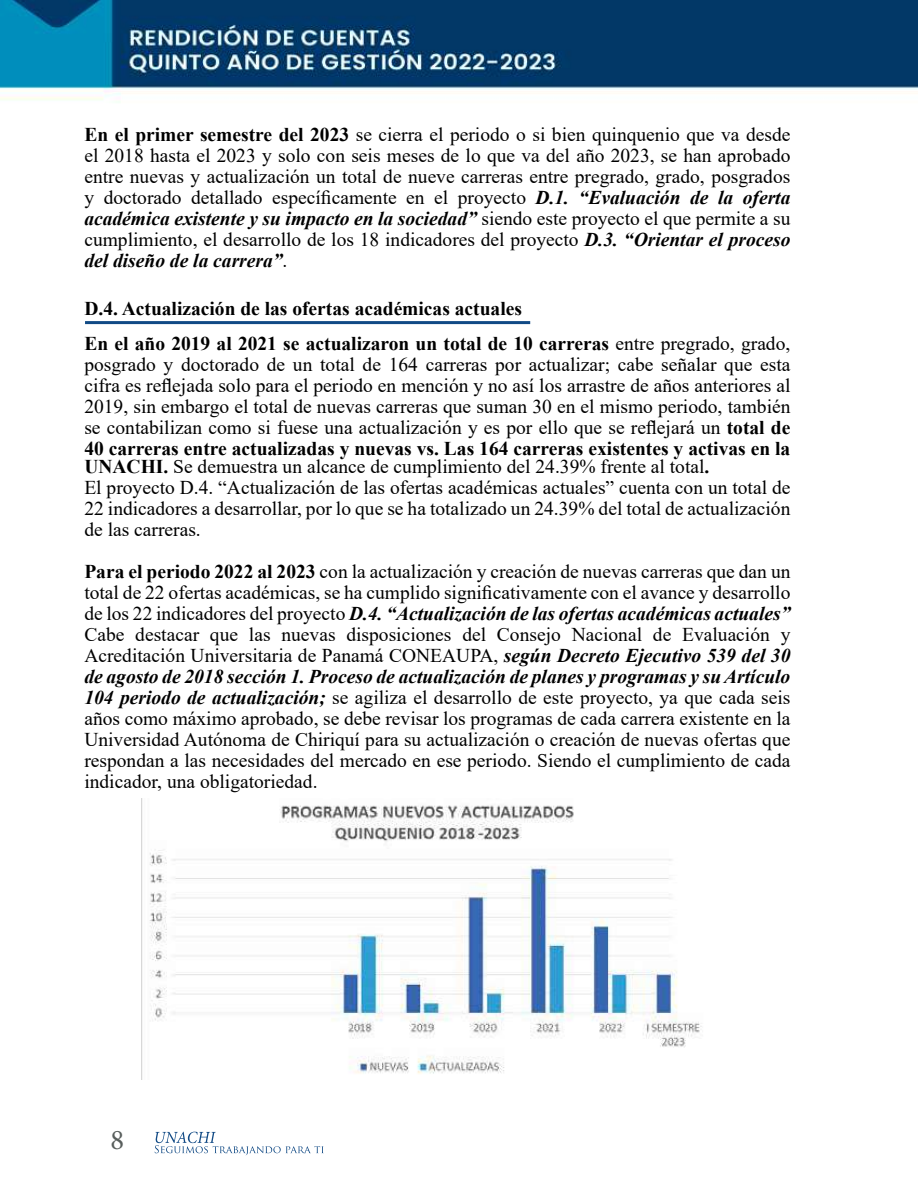
<style>
.page{position:relative;width:918px;height:1188px;background:#fff}
.page>*{position:absolute;margin:0;border:0;box-sizing:border-box;transform-origin:0 0}
.t1{font:28.5px "Minion Pro";color:#585e5c}
.t2{font:19.5px/21px "Times New Roman";color:#000;text-align:justify}
.t3{font:700 19.5px/34.5px "Times New Roman";color:#000}
.s1{font-weight:700}
.s2{font-weight:700;font-style:italic}
.s3{font-weight:400}
</style>
<div class="page">
<img style="left:0;top:0;width:918px;height:1156px">
<svg style="left:155px;top:1132px;width:169px;height:23px"></svg>
<hr style="left:85px;top:321px;width:445px;height:3px;background:#114a85">
<img style="left:142px;top:799px;width:571px;height:281px">
<p class="t2" style="left:84px;top:123px;width:708px"><span class="s1">En el primer semestre del 2023</span> se cierra el periodo o si bien quinquenio que va desde el 2018 hasta el 2023 y solo con seis meses de lo que va del año 2023, se han aprobado entre nuevas y actualización un total de nueve carreras entre pregrado, grado, posgrados y doctorado detallado específicamente en el proyecto <span class="s2">D.1. “Evaluación de la oferta académica existente y su impacto en la sociedad”</span> siendo este proyecto el que permite a su cumplimiento, el desarrollo de los 18 indicadores del proyecto <span class="s2">D.3. “Orientar el proceso del diseño de la carrera”</span>.</p>
<p class="t3" style="left:84px;top:291px;width:707px">D.4. Actualización de las ofertas académicas actuales<br>En el año 2019 al 2021 se actualizaron un total de 10 carreras <span class="s3">entre pregrado, grado,</span></p>
<p class="t2" style="left:84px;top:353px;width:708px">posgrado y doctorado de un total de 164 carreras por actualizar; cabe señalar que esta cifra es reflejada solo para el periodo en mención y no así los arrastre de años anteriores al 2019, sin embargo el total de nuevas carreras que suman 30 en el mismo periodo, también se contabilizan como si fuese una actualización y es por ello que se reflejará un <span class="s1">total de 40 carreras entre actualizadas y nuevas vs. Las 164 carreras existentes y activas en la</span></p>
<p class="t2" style="left:84px;top:455px;width:708px;text-align:left"><span class="s1">UNACHI.</span> Se demuestra un alcance de cumplimiento del 24.39% frente al total<span class="s1">.<br></span>El proyecto D.4. “Actualización de las ofertas académicas actuales” cuenta con un total de 22 indicadores a desarrollar, por lo que se ha totalizado un 24.39% del total de actualización de las carreras.</p>
<p class="t2" style="left:84px;top:560px;width:708px"><span class="s1">Para el periodo 2022 al 2023</span> con la actualización y creación de nuevas carreras que dan un total de 22 ofertas académicas, se ha cumplido significativamente con el avance y desarrollo de los 22 indicadores del proyecto <span class="s2">D.4. “Actualización de las ofertas académicas actuales” </span>Cabe destacar que las nuevas disposiciones del Consejo Nacional de Evaluación y Acreditación Universitaria de Panamá CONEAUPA, <span class="s2">según Decreto Ejecutivo 539 del 30 de agosto de 2018 sección 1. Proceso de actualización de planes y programas y su Artículo 104 periodo de actualización;</span> se agiliza el desarrollo de este proyecto, ya que cada seis años como máximo aprobado, se debe revisar los programas de cada carrera existente en la Universidad Autónoma de Chiriquí para su actualización o creación de nuevas ofertas que respondan a las necesidades del mercado en ese periodo. Siendo el cumplimiento de cada indicador, una obligatoriedad.</p>
<h1 class="t1" style="left:110px;top:1121px;width:15px">8</h1>
</div>
